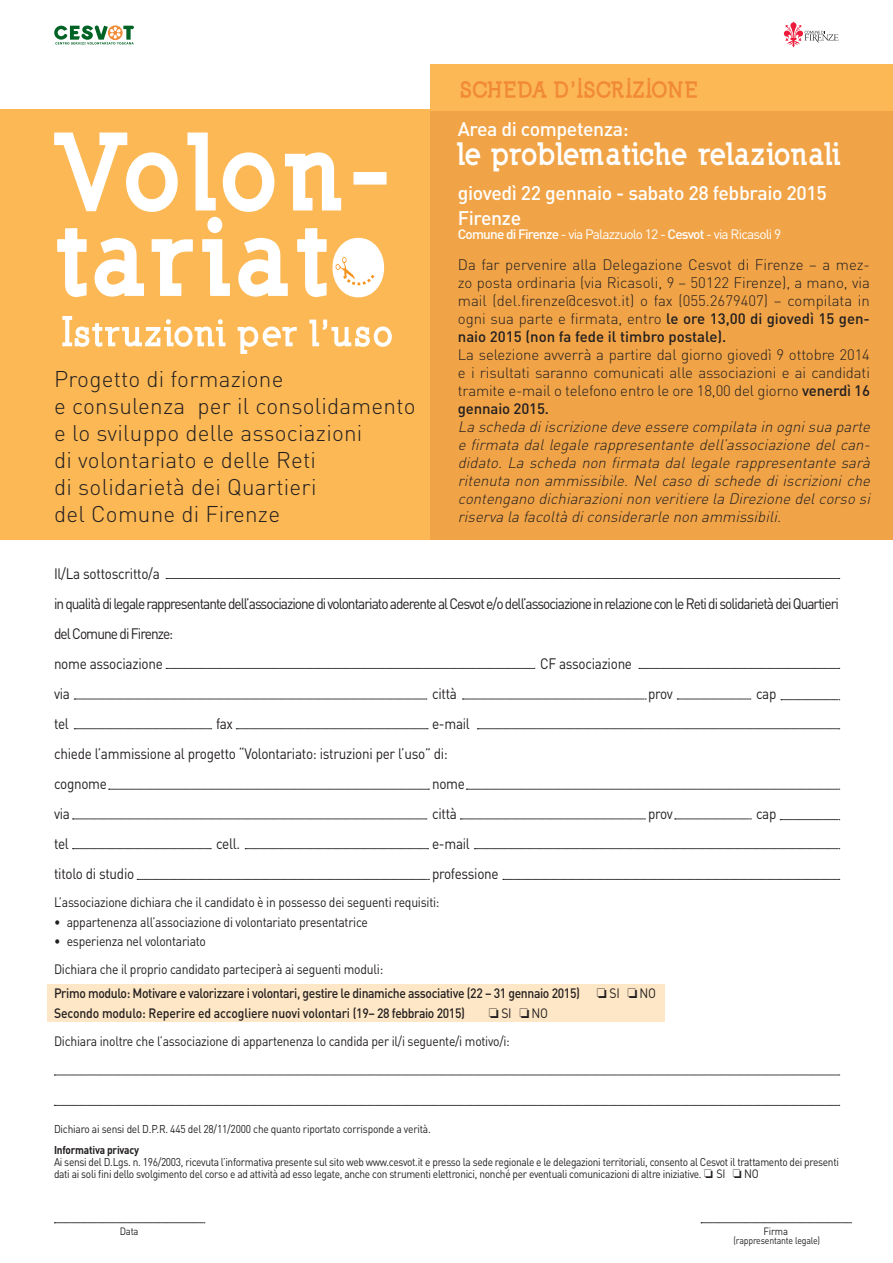
<style>
.page{position:relative;width:893px;height:1263px;background:#fff}
.page>*{position:absolute;margin:0;border:0;box-sizing:border-box;transform-origin:0 0}
.t1{font:900 30.45px "Nilland";letter-spacing:.015em;color:#fff;scale:.88 1}
.t2{font:300 22.5px/27px "DIN";letter-spacing:.01em;color:#231f20}
.t3{font:900 22.05px "Nilland";letter-spacing:.025em;color:#f18a35;scale:.88 1}
.t4{font:500 19.5px/25.5px "DIN";letter-spacing:-.02em;color:#fff}
.t5{font:300 15px/18px "DIN";letter-spacing:-.01em;color:#231f20;text-align:justify}
.t6{font:italic 300 15px/18px "DIN";color:#231f20;text-align:justify}
.t7{font:15px/30px "DIN";letter-spacing:-.07em;color:#231f20;scale:.9 1}
.t8{font:15px/30px "DIN";letter-spacing:-.035em;color:#231f20;scale:.9 1}
.t9{font:13.5px/28px "DIN";letter-spacing:-.02em;color:#231f20;scale:.9 1}
.t10{font:500 13.5px/19.5px "DIN";letter-spacing:-.03em;color:#231f20;scale:.9 1}
.t11{font:13.5px "DIN";letter-spacing:-.06em;color:#fff}
.t12{font:11.25px/12px "DIN";letter-spacing:-.03em;color:#231f20;scale:.9 1}
.t13{font:700 11.25px "DIN";letter-spacing:-.02em;color:#231f20;scale:.9 1}
.t14{font:10.5px "DIN";letter-spacing:-.02em;color:#231f20;scale:.9 1}
.t15{font:9.75px "DIN";letter-spacing:-.02em;color:#231f20;scale:.9 1}
.s1{font-weight:500}
.s2{font-weight:400}
.s3{font-size:12px}
</style>
<div class="page">
<div style="left:0;top:110px;width:893px;height:430px;background:#fcb855"></div>
<div style="left:431px;top:65px;width:462px;height:475px;background:#f1a447"></div>
<div style="left:431px;top:64px;width:462px;height:47px;background:#fcb855"></div>
<div style="left:47px;top:984px;width:617px;height:38px;background:#fee7c6"></div>
<svg style="left:54px;top:132px;width:333px;height:166px"></svg>
<svg style="left:62px;top:316px;width:330px;height:38px"></svg>
<svg style="left:54px;top:25px;width:80px;height:19px"></svg>
<svg style="left:784px;top:21px;width:54px;height:27px"></svg>
<svg style="left:54px;top:1075px;width:786px;height:1px"></svg>
<svg style="left:166px;top:578px;width:674px;height:1px"></svg>
<svg style="left:166px;top:668px;width:369px;height:1px"></svg>
<svg style="left:74px;top:699px;width:353px;height:1px"></svg>
<svg style="left:74px;top:728px;width:138px;height:1px"></svg>
<svg style="left:54px;top:1222px;width:151px;height:1px"></svg>
<svg style="left:701px;top:1222px;width:150px;height:1px"></svg>
<svg style="left:109px;top:789px;width:320px;height:1px"></svg>
<svg style="left:72px;top:819px;width:355px;height:1px"></svg>
<svg style="left:72px;top:848px;width:139px;height:1px"></svg>
<svg style="left:137px;top:879px;width:292px;height:1px"></svg>
<svg style="left:503px;top:879px;width:337px;height:1px"></svg>
<svg style="left:245px;top:848px;width:184px;height:1px"></svg>
<svg style="left:474px;top:848px;width:366px;height:1px"></svg>
<svg style="left:460px;top:819px;width:185px;height:1px"></svg>
<svg style="left:675px;top:819px;width:76px;height:1px"></svg>
<svg style="left:780px;top:819px;width:60px;height:1px"></svg>
<svg style="left:466px;top:789px;width:374px;height:1px"></svg>
<svg style="left:236px;top:728px;width:192px;height:1px"></svg>
<svg style="left:477px;top:728px;width:363px;height:1px"></svg>
<svg style="left:462px;top:699px;width:184px;height:1px"></svg>
<svg style="left:677px;top:699px;width:74px;height:1px"></svg>
<svg style="left:781px;top:699px;width:59px;height:1px"></svg>
<svg style="left:639px;top:668px;width:201px;height:1px"></svg>
<svg style="left:54px;top:1105px;width:786px;height:1px"></svg>
<h2 class="t2" style="left:54px;top:366px;width:363px">Progetto di formazione<br>e consulenza per il consolidamento e lo sviluppo delle associazioni<br>di volontariato e delle Reti<br>di solidarietà dei Quartieri<br>del Comune di Firenze</h2>
<h3 class="t3" style="left:461px;top:76px;width:272px">SCHEDA D’ISCRIZIONE</h3>
<h3 class="t4" style="left:458px;top:115px;width:172px">Area di competenza:</h3>
<h1 class="t1" style="left:458px;top:135px;width:436px">le problematiche relazionali</h1>
<h3 class="t4" style="left:458px;top:179px;width:371px">giovedì 22 gennaio - sabato 28 febbraio 2015<br>Firenze</h3>
<p class="t11" style="left:458px;top:226px;width:325px"><span class="s1">Comune di Firenze</span> - via Palazzuolo 12 - <span class="s1">Cesvot</span> - via Ricasoli 9</p>
<p class="t5" style="left:458px;top:255px;width:414px">Da far pervenire alla Delegazione Cesvot di Firenze – a mez&shy;zo posta ordinaria (via Ricasoli, 9 – 50122 Firenze), a mano, via mail (del.firenze@cesvot.it) o fax (055.2679407) – compilata in ogni sua parte e firmata, entro <span class="s1">le ore 13,00 di giovedì 15 gen&shy;naio 2015 (non fa fede il timbro postale).</span></p>
<p class="t5" style="left:458px;top:345px;width:414px">La selezione avverrà a partire dal giorno giovedì 9 ottobre 2014 e i risultati saranno comunicati alle associazioni e ai candidati tramite e-mail o telefono entro le ore 18,00 del giorno <span class="s1">venerdì 16 gennaio 2015.</span></p>
<p class="t6" style="left:458px;top:417px;width:418px">La scheda diiscrizione deve essere compilata in ognisua parte e firmata dal legale rappresentante dell’associazione del can&shy;didato. La scheda non firmata dal legale rappresentante sarà ritenuta non ammissibile. Nel caso di schede di iscrizioni che contengano dichiarazioninon veritiere la Direzione delcorso si riserva la facoltà diconsiderarle non ammissibili.</p>
<p class="t7" style="left:54px;top:558px;width:874px">Il/La sottoscritto/a<br>in qualità di legale rappresentante dell’associazione di volontariato aderente al Cesvot e/o dell’associazione in relazione con le Reti di solidarietà dei Quartieri del Comune di Firenze:<br>nome associazione</p>
<p class="t8" style="left:540px;top:648px;width:104px">CF associazione</p>
<p class="t8" style="left:54px;top:678px;width:19px">via</p>
<p class="t8" style="left:432px;top:678px;width:29px">città</p>
<p class="t8" style="left:648px;top:678px;width:29px">prov</p>
<p class="t8" style="left:756px;top:678px;width:24px">cap</p>
<p class="t8" style="left:54px;top:708px;width:18px">tel</p>
<p class="t8" style="left:216px;top:708px;width:20px">fax</p>
<p class="t8" style="left:54px;top:708px;width:464px;text-indent:378px">e-mail chiede l’ammissione al progetto “Volontariato: istruzioni per l’uso” di: cognome</p>
<p class="t8" style="left:432px;top:768px;width:38px">nome</p>
<p class="t8" style="left:54px;top:798px;width:19px">via</p>
<p class="t8" style="left:432px;top:798px;width:29px">città</p>
<p class="t8" style="left:648px;top:798px;width:29px">prov</p>
<p class="t8" style="left:756px;top:798px;width:24px">cap</p>
<p class="t8" style="left:54px;top:828px;width:18px">tel</p>
<p class="t8" style="left:216px;top:828px;width:28px">cell.</p>
<p class="t8" style="left:432px;top:828px;width:44px">e-mail</p>
<p class="t8" style="left:54px;top:858px;width:91px">titolo di studio</p>
<p class="t8" style="left:432px;top:858px;width:76px">professione</p>
<p class="t9" style="left:54px;top:888px;width:430px">L’associazione dichiara che il candidato è in possesso dei seguenti requisiti:</p>
<p class="t9" style="left:54px;top:907px;width:350px">• appartenenza all’associazione di volontariato presentatrice</p>
<p class="t9" style="left:54px;top:927px;width:367px">• esperienza nel volontariato<br>Dichiara che il proprio candidato parteciperà ai seguenti moduli:</p>
<p class="t10" style="left:54px;top:983px;width:670px">Primo modulo: Motivare e valorizzare i volontari, gestire le dinamiche associative (22 – 31 gennaio 2015) ❏ <span class="s2">SI</span> ❏ <span class="s2">NO<br></span>Secondo modulo: Reperire ed accogliere nuovi volontari (19– 28 febbraio 2015)</p>
<p class="t9" style="left:54px;top:998px;width:550px;text-indent:435px">❏ SI ❏ NO<br>Dichiara inoltre che l’associazione di appartenenza lo candida per il/i seguente/i motivo/i:</p>
<p class="t12" style="left:54px;top:1122px;width:420px">Dichiaro ai sensi del D.P.R. 445 del 28/11/2000 che quanto riportato corrisponde a verità.</p>
<p class="t13" style="left:54px;top:1142px;width:96px">Informativa privacy</p>
<p class="t12" style="left:54px;top:1155px;width:874px">Ai sensi del D.Lgs. n. 196/2003, ricevuta l’informativa presente sul sito web www.cesvot.it e presso la sede regionale e le delegazioni territoriali, consento al Cesvot il trattamento dei presenti dati ai soli fini dello svolgimento del corso e ad attività ad esso legate, anche con strumenti elettronici, nonché per eventuali comunicazioni di altre iniziative. ❏ <span class="s3">SI</span> ❏ <span class="s3">NO</span></p>
<p class="t14" style="left:120px;top:1225px;width:22px">Data</p>
<p class="t14" style="left:764px;top:1225px;width:29px">Firma</p>
<p class="t15" style="left:733px;top:1235px;width:98px">(rappresentante legale)</p>
</div>
